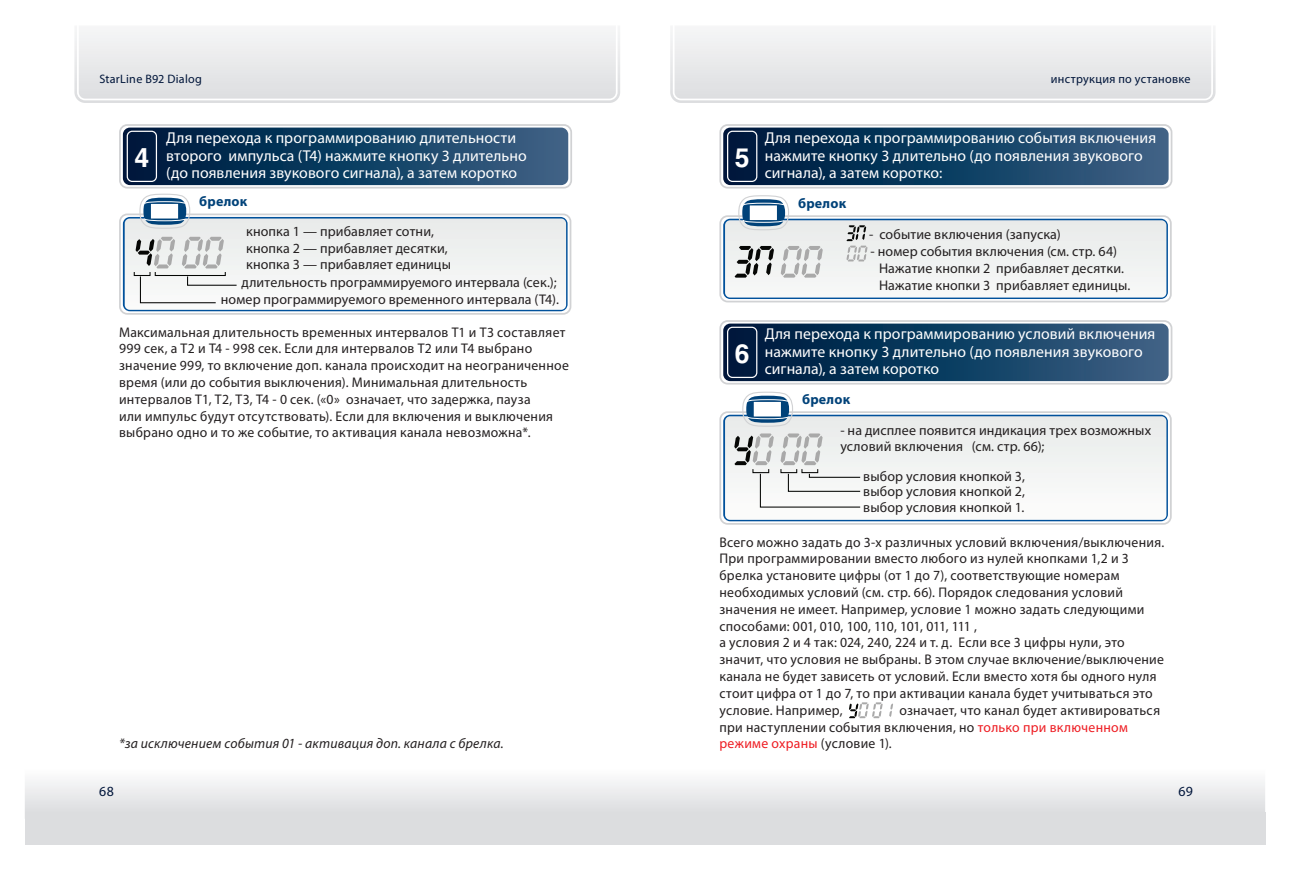
<style>
.page{position:relative;width:1290px;height:869px;background:#fff}
.page>*{position:absolute;margin:0;border:0;box-sizing:border-box;transform-origin:0 0}
.t1{font:700 26.25px "Helios";color:#fff}
.t2{font:15.75px/17.5px "Myriad Pro";letter-spacing:.005em;color:#fff}
.t3{font:14px/16.8px "Myriad Pro";letter-spacing:.02em;color:#231f20}
.t4{font:italic 14px "Myriad Pro";letter-spacing:.015em;color:#231f20}
.t5{font:700 14px "Myriad Pro";letter-spacing:.015em;color:#004279}
.t6{font:14px "Myriad Pro";color:#00153a}
.t7{font:12.25px "Myriad Pro";letter-spacing:.025em;color:#00153a}
.s1{color:#ee1d23}
</style>
<div class="page">
<div style="left:25px;top:811px;width:1240px;height:32px;background:#dcdddf"></div>
<svg style="left:74px;top:30px;width:546px;height:73px"></svg>
<svg style="left:670px;top:30px;width:545px;height:73px"></svg>
<svg style="left:25px;top:781px;width:1240px;height:30px"></svg>
<div style="left:119px;top:124px;width:453px;height:64px;border:2px solid #d1d2d4;border-radius:7px"></div>
<svg style="left:123px;top:127px;width:445px;height:58px;background:#163f62"></svg>
<div style="left:127px;top:131px;width:30px;height:51px;border:1px solid #fff;border-radius:5px"></div>
<div style="left:119px;top:213px;width:452px;height:101px;border:2px solid #d1d2d4;border-radius:7px"></div>
<svg style="left:125px;top:193px;width:441px;height:117px"></svg>
<div style="left:719px;top:124px;width:453px;height:64px;border:2px solid #d1d2d4;border-radius:7px"></div>
<svg style="left:723px;top:127px;width:445px;height:58px;background:#163f62"></svg>
<div style="left:727px;top:131px;width:30px;height:51px;border:1px solid #fff;border-radius:5px"></div>
<div style="left:719px;top:215px;width:453px;height:87px;border:2px solid #d1d2d4;border-radius:7px"></div>
<svg style="left:723px;top:218px;width:445px;height:81px"></svg>
<svg style="left:725px;top:195px;width:441px;height:102px"></svg>
<div style="left:719px;top:320px;width:453px;height:64px;border:2px solid #d1d2d4;border-radius:7px"></div>
<svg style="left:723px;top:323px;width:445px;height:58px;background:#173f63"></svg>
<div style="left:727px;top:326px;width:30px;height:52px;border:1px solid #fff;border-radius:5px"></div>
<div style="left:719px;top:411px;width:453px;height:113px;border:2px solid #d1d2d4;border-radius:7px"></div>
<svg style="left:723px;top:414px;width:445px;height:107px;background:#5b8ebd"></svg>
<svg style="left:725px;top:416px;width:441px;height:103px"></svg>
<svg style="left:780px;top:433px;width:42px;height:32px"></svg>
<svg style="left:734px;top:433px;width:40px;height:32px"></svg>
<svg style="left:759px;top:472px;width:102px;height:36px"></svg>
<div style="left:752px;top:468px;width:17px;height:5px;border:1px solid #040503"></div>
<div style="left:780px;top:468px;width:17px;height:5px;border:1px solid #040503"></div>
<div style="left:801px;top:468px;width:17px;height:5px;border:1px solid #040503"></div>
<svg style="left:742px;top:391px;width:52px;height:36px"></svg>
<svg style="left:889px;top:703px;width:4px;height:13px"></svg>
<svg style="left:849px;top:702px;width:33px;height:15px"></svg>
<p class="t7" style="left:99px;top:72px;width:104px">StarLine B92 Dialog</p>
<h1 class="t1" style="left:135px;top:142px;width:16px">4</h1>
<p class="t2" style="left:166px;top:129px;width:362px">Для перехода к программированию длительности второго импульса (Т4) нажмите кнопку 3 длительно (до появления звукового сигнала), а затем коротко</p>
<p class="t5" style="left:199px;top:192px;width:49px">брелок</p>
<p class="t3" style="left:246px;top:222px;width:206px">кнопка 1 — прибавляет сотни, кнопка 2 — прибавляет десятки, кнопка 3 — прибавляет единицы</p>
<p class="t3" style="left:221px;top:273px;width:340px;text-align:right">длительность программируемого интервала (сек.); номер программируемого временного интервала (Т4).</p>
<p class="t3" style="left:119px;top:323px;width:451px">Максимальная длительность временных интервалов Т1 и Т3 составляет 999 сек, а Т2 и Т4 - 998 сек. Если для интервалов Т2 или Т4 выбрано значение 999, то включение доп. канала происходит на неограниченное время (или до события выключения). Минимальная длительность интервалов Т1, Т2, Т3, Т4 - 0 сек. («0» означает, что задержка, пауза<br>или импульс будут отсутствовать). Если для включения и выключения выбрано одно и то же событие, то активация канала невозможна*.</p>
<p class="t4" style="left:119px;top:734px;width:386px">*за исключением события 01 - активация доп. канала с брелка.</p>
<p class="t6" style="left:99px;top:782px;width:16px">68</p>
<p class="t7" style="left:1051px;top:72px;width:141px">инструкция по установке</p>
<h1 class="t1" style="left:735px;top:142px;width:16px">5</h1>
<h1 class="t1" style="left:735px;top:338px;width:16px">6</h1>
<p class="t2" style="left:765px;top:129px;width:393px">Для перехода к программированию события включения нажмите кнопку 3 длительно (до появления звукового сигнала), а затем коротко:</p>
<p class="t5" style="left:798px;top:194px;width:49px">брелок</p>
<p class="t3" style="left:869px;top:226px;width:193px">- событие включения (запуска)</p>
<p class="t3" style="left:879px;top:243px;width:253px;text-indent:-9px">- номер события включения (см. стр. 64)<br>Нажатие кнопки 2 прибавляет десятки.<br>Нажатие кнопки 3 прибавляет единицы.</p>
<p class="t2" style="left:765px;top:325px;width:392px">Для перехода к программированию условий включения нажмите кнопку 3 длительно (до появления звукового сигнала), а затем коротко</p>
<p class="t5" style="left:802px;top:390px;width:49px">брелок</p>
<p class="t3" style="left:840px;top:422px;width:312px;line-height:15.8px">- на дисплее появится индикация трех возможных условий включения (см. стр. 66);</p>
<p class="t3" style="left:863px;top:467px;width:163px;line-height:15.8px;text-align:justify">выбор условия кнопкой 3, выбор условия кнопкой 2, выбор условия кнопкой 1.</p>
<p class="t3" style="left:719px;top:533px;width:446px">Всего можно задать до 3-х различных условий включения/выключения.<br>При программировании вместо любого из нулей кнопками 1,2 и 3 брелка установите цифры (от 1 до 7), соответствующие номерам необходимых условий (см. стр. 66). Порядок следования условий значения не имеет. Например, условие 1 можно задать следующими способами: 001, 010, 100, 110, 101, 011, 111 ,<br>а условия 2 и 4 так: 024, 240, 224 и т. д. Если все 3 цифры нули, это значит, что условия не выбраны. В этом случае включение/выключение канала не будет зависеть от условий. Если вместо хотя бы одного нуля стоит цифра от 1 до 7, то при активации канала будет учитываться это условие. Например,</p>
<p class="t3" style="left:719px;top:701px;width:442px;text-indent:180px">означает, что канал будет активироваться при наступлении события включения, но <span class="s1">только при включенном режиме охраны</span> (условие 1).</p>
<p class="t6" style="left:1178px;top:782px;width:16px">69</p>
</div>
